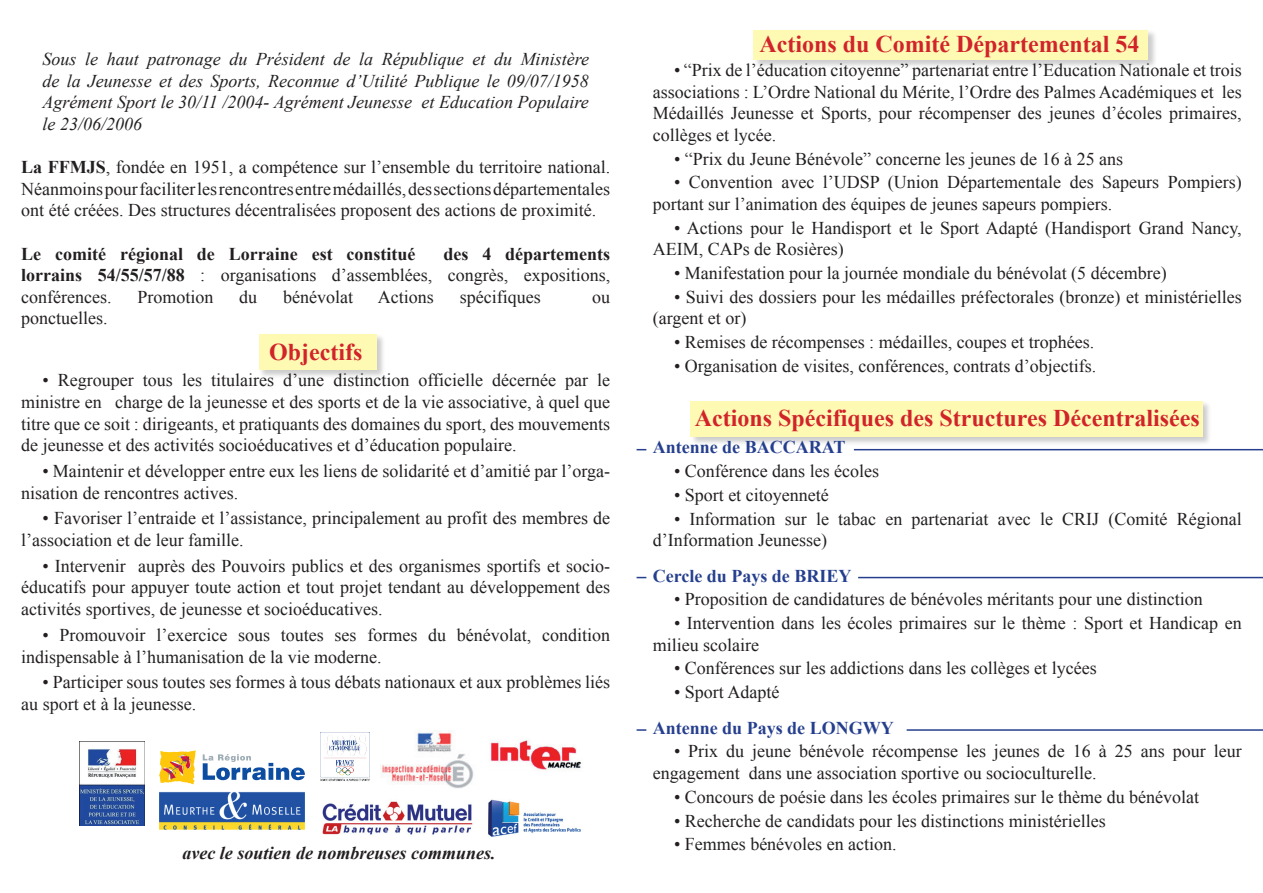
<style>
.page{position:relative;width:1263px;height:893px;background:#fff}
.page>*{position:absolute;margin:0;border:0;box-sizing:border-box;transform-origin:0 0}
.t1{font:700 24px "Times New Roman";color:#d1232a}
.t2{font:18px/21.6px "Times New Roman";color:#231f20}
.t3{font:italic 18px/21.6px "Times New Roman";color:#231f20;text-align:justify}
.t4{font:700 18px "Times New Roman";color:#253f8e}
.t5{font:700 18px "Times New Roman";color:#231f20}
.t6{font:italic 700 18px "Times New Roman";color:#231f20}
.s1{font-weight:700}
</style>
<div class="page">
<div style="left:689px;top:399px;width:523px;height:47px;background:#231f20;opacity:.75"></div>
<div style="left:691px;top:401px;width:511px;height:36px;background:#fffab3"></div>
<div style="left:752px;top:29px;width:406px;height:40px;background:#231f20;opacity:.75"></div>
<div style="left:753px;top:30px;width:395px;height:30px;background:#fffab3"></div>
<div style="left:258px;top:333px;width:128px;height:47px;background:#231f20;opacity:.75"></div>
<div style="left:259px;top:334px;width:118px;height:36px;background:#fffab3"></div>
<img style="left:491px;top:740px;width:90px;height:30px">
<hr style="left:854px;top:449px;width:409px;height:1px;background:#253f8e">
<hr style="left:858px;top:577px;width:405px;height:1px;background:#253f8e">
<hr style="left:907px;top:729px;width:356px;height:2px;background:#253f8e">
<svg style="left:637px;top:729px;width:9px;height:2px"></svg>
<img style="left:159px;top:791px;width:146px;height:38px">
<svg style="left:159px;top:750px;width:37px;height:34px"></svg>
<svg style="left:203px;top:754px;width:102px;height:26px"></svg>
<img style="left:320px;top:732px;width:49px;height:50px">
<img style="left:79px;top:741px;width:65px;height:84px">
<img style="left:381px;top:730px;width:93px;height:58px">
<img style="left:322px;top:801px;width:151px;height:34px">
<img style="left:488px;top:799px;width:93px;height:38px">
<p class="t3" style="left:43px;top:48px;width:548px">Sous le haut patronage du Président de la République et du Ministère de la Jeunesse et des Sports, Reconnue d’Utilité Publique le 09/07/1958<br>Agrément Sport le 30/11 /2004- Agrément Jeunesse et Education Populaire le 23/06/2006</p>
<p class="t2" style="left:21px;top:156px;width:590px;text-align:justify"><span class="s1">La FFMJS</span>, fondée en 1951, a compétence sur l’ensemble du territoire national.<br>Néanmoins pour faciliter les rencontres entre médaillés, des sections départementales ont été créées. Des structures décentralisées proposent des actions de proximité.</p>
<p class="t5" style="left:21px;top:241px;width:396px">Le comité régional de Lorraine est constitué</p>
<p class="t2" style="left:21px;top:243px;width:590px;text-align:justify;text-indent:422px"><span class="s1">des 4 départements lorrains 54/55/57/88</span> : organisations d’assemblées, congrès, expositions, conférences.</p>
<p class="t2" style="left:137px;top:286px;width:78px">Promotion</p>
<p class="t2" style="left:239px;top:286px;width:19px">du</p>
<p class="t2" style="left:283px;top:286px;width:71px">bénévolat</p>
<p class="t2" style="left:378px;top:286px;width:57px">Actions</p>
<p class="t2" style="left:460px;top:286px;width:82px">spécifiques</p>
<p class="t2" style="left:592px;top:286px;width:19px">ou</p>
<p class="t2" style="left:21px;top:307px;width:88px">ponctuelles.</p>
<p class="t1" style="left:269px;top:336px;width:95px">Objectifs</p>
<p class="t2" style="left:21px;top:369px;width:590px;text-align:justify;text-indent:21px">• Regrouper tous les titulaires d’une distinction officielle décernée par le ministre en charge de la jeunesse et des sports et de la vie associative, à quel que titre que ce soit : dirigeants, et pratiquants des domaines du sport, des mouvements de jeunesse et des activités socioéducatives et d’éducation populaire.</p>
<p class="t2" style="left:21px;top:460px;width:590px;text-indent:21px">• Maintenir et développer entre eux les liens de solidarité et d’amitié par l’orga&shy;nisation de rencontres actives.</p>
<p class="t2" style="left:21px;top:507px;width:590px;text-indent:21px">• Favoriser l’entraide et l’assistance, principalement au profit des membres de l’association et de leur famille.</p>
<p class="t2" style="left:21px;top:555px;width:590px;text-align:justify;text-indent:21px">• Intervenir auprès des Pouvoirs publics et des organismes sportifs et socio&shy;éducatifs pour appuyer toute action et tout projet tendant au développement des activités sportives, de jeunesse et socioéducatives.</p>
<p class="t2" style="left:21px;top:624px;width:590px;text-indent:21px">• Promouvoir l’exercice sous toutes ses formes du bénévolat, condition indispensable à l’humanisation de la vie moderne.</p>
<p class="t2" style="left:21px;top:671px;width:590px;text-indent:21px">• Participer sous toutes ses formes à tous débats nationaux et aux problèmes liés au sport et à la jeunesse.</p>
<p class="t6" style="left:182px;top:840px;width:315px">avec le soutien de nombreuses communes.</p>
<p class="t1" style="left:759px;top:28px;width:381px">Actions du Comité Départemental 54</p>
<p class="t2" style="left:653px;top:59px;width:590px;text-align:justify;text-indent:21px">• “Prix de l’éducation citoyenne” partenariat entre l’Education Nationale et trois associations : L’Ordre National du Mérite, l’Ordre des Palmes Académiques et les Médaillés Jeunesse et Sports, pour récompenser des jeunes d’écoles primaires, collèges et lycée.</p>
<p class="t2" style="left:674px;top:147px;width:451px">• “Prix du Jeune Bénévole” concerne les jeunes de 16 à 25 ans</p>
<p class="t2" style="left:653px;top:171px;width:590px;text-indent:21px">• Convention avec l’UDSP (Union Départementale des Sapeurs Pompiers) portant sur l’animation des équipes de jeunes sapeurs pompiers.</p>
<p class="t2" style="left:653px;top:217px;width:590px;text-indent:21px">• Actions pour le Handisport et le Sport Adapté (Handisport Grand Nancy,<br>AEIM, CAPs de Rosières)</p>
<p class="t2" style="left:674px;top:262px;width:494px">• Manifestation pour la journée mondiale du bénévolat (5 décembre)</p>
<p class="t2" style="left:653px;top:286px;width:590px;text-indent:21px">• Suivi des dossiers pour les médailles préfectorales (bronze) et ministérielles (argent et or)</p>
<p class="t2" style="left:674px;top:331px;width:422px">• Remises de récompenses : médailles, coupes et trophées.</p>
<p class="t2" style="left:674px;top:355px;width:424px">• Organisation de visites, conférences, contrats d’objectifs.</p>
<p class="t1" style="left:695px;top:402px;width:506px">Actions Spécifiques des Structures Décentralisées</p>
<p class="t4" style="left:653px;top:435px;width:194px">Antenne de BACCARAT</p>
<p class="t2" style="left:674px;top:460px;width:207px">• Conférence dans les écoles</p>
<p class="t2" style="left:674px;top:484px;width:156px">• Sport et citoyenneté</p>
<p class="t2" style="left:653px;top:507px;width:590px;text-indent:21px">• Information sur le tabac en partenariat avec le CRIJ (Comité Régional d’Information Jeunesse)</p>
<p class="t4" style="left:653px;top:563px;width:200px">Cercle du Pays de BRIEY</p>
<p class="t2" style="left:674px;top:588px;width:530px">• Proposition de candidatures de bénévoles méritants pour une distinction</p>
<p class="t2" style="left:653px;top:612px;width:590px;text-indent:21px">• Intervention dans les écoles primaires sur le thème : Sport et Handicap en milieu scolaire</p>
<p class="t2" style="left:674px;top:657px;width:424px">• Conférences sur les addictions dans les collèges et lycées</p>
<p class="t2" style="left:674px;top:681px;width:107px">• Sport Adapté</p>
<p class="t4" style="left:653px;top:715px;width:243px">Antenne du Pays de LONGWY</p>
<p class="t2" style="left:653px;top:740px;width:590px;text-indent:21px">• Prix du jeune bénévole récompense les jeunes de 16 à 25 ans pour leur engagement dans une association sportive ou socioculturelle.</p>
<p class="t2" style="left:674px;top:786px;width:527px">• Concours de poésie dans les écoles primaires sur le thème du bénévolat</p>
<p class="t2" style="left:674px;top:809px;width:433px">• Recherche de candidats pour les distinctions ministérielles</p>
<p class="t2" style="left:674px;top:833px;width:224px">• Femmes bénévoles en action.</p>
</div>
